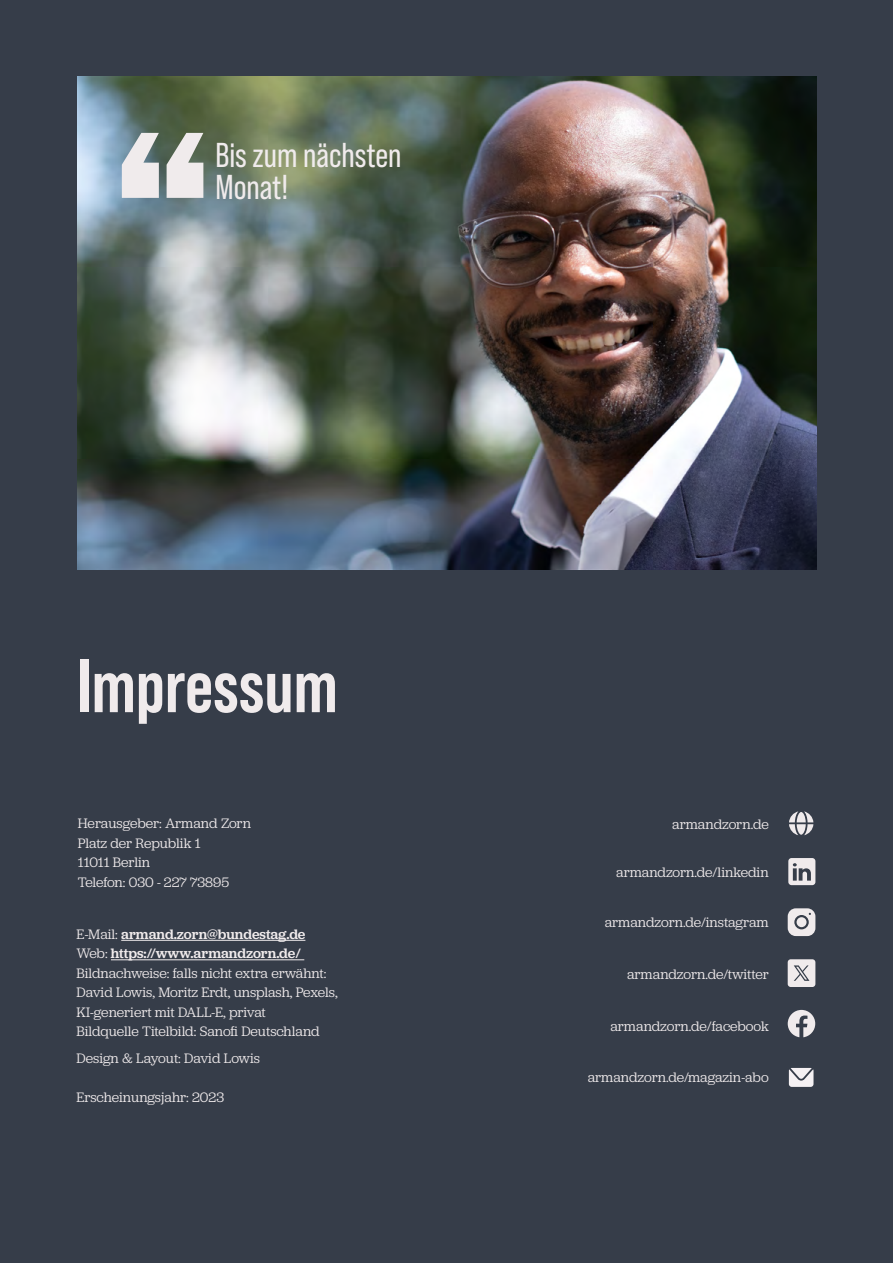
<style>
.page{position:relative;width:893px;height:1263px;background:#363d49}
.page>*{position:absolute;margin:0;border:0;box-sizing:border-box;transform-origin:0 0}
.t1{font:700 75px "Bebas Neue Pro";color:#f0ebec}
.t2{font:34.5px/31.5px "Bebas Neue Pro";color:#f0ebec}
.t3{font:14.25px/19.5px "Jubilat";letter-spacing:-.005em;color:#f0ebec}
.s1{font-weight:500}
</style>
<div class="page">
<hr style="left:121px;top:940px;width:184px;height:1px;background:#f0ebec">
<hr style="left:111px;top:959px;width:193px;height:1px;background:#f0ebec">
<svg style="left:788px;top:1010px;width:27px;height:27px"></svg>
<div style="left:788px;top:959px;width:27px;height:28px;background:#f0ebec;border-radius:3px"></div>
<svg style="left:794px;top:965px;width:15px;height:16px"></svg>
<svg style="left:789px;top:811px;width:24px;height:24px"></svg>
<svg style="left:788px;top:858px;width:27px;height:27px"></svg>
<svg style="left:788px;top:908px;width:27px;height:28px"></svg>
<svg style="left:789px;top:1068px;width:24px;height:19px"></svg>
<img style="left:78px;top:77px;width:738px;height:493px">
<svg style="left:122px;top:133px;width:81px;height:65px;background:#c2c5c3"></svg>
<h2 class="t2" style="left:216px;top:139px;width:187px">Bis zum nächsten<br>Monat!</h2>
<h1 class="t1" style="left:77px;top:643px;width:262px">Impressum</h1>
<p class="t3" style="left:78px;top:813px;width:175px">Herausgeber: Armand Zorn<br>Platz der Republik 1<br>11011 Berlin<br>Telefon: 030 - 227 73895</p>
<p class="t3" style="left:77px;top:923px;width:263px">E-Mail: <span class="s1">armand.zorn@bundestag.de </span>Web: <span class="s1">https://www.armandzorn.de/ </span>Bildnachweise: falls nicht extra erwähnt:<br>David Lowis, Moritz Erdt, unsplash, Pexels, KI-generiert mit DALL-E, privat<br>Bildquelle Titelbild: Sanofi Deutschland</p>
<p class="t3" style="left:77px;top:1047px;width:185px">Design &amp; Layout: David Lowis</p>
<p class="t3" style="left:77px;top:1086px;width:149px">Erscheinungsjahr: 2023</p>
<p class="t3" style="left:672px;top:814px;width:98px">armandzorn.de</p>
<p class="t3" style="left:616px;top:862px;width:154px">armandzorn.de/linkedin</p>
<p class="t3" style="left:605px;top:912px;width:166px">armandzorn.de/instagram</p>
<p class="t3" style="left:627px;top:964px;width:143px">armandzorn.de/twitter</p>
<p class="t3" style="left:610px;top:1015px;width:160px">armandzorn.de/facebook</p>
<p class="t3" style="left:588px;top:1067px;width:183px">armandzorn.de/magazin-abo</p>
</div>
